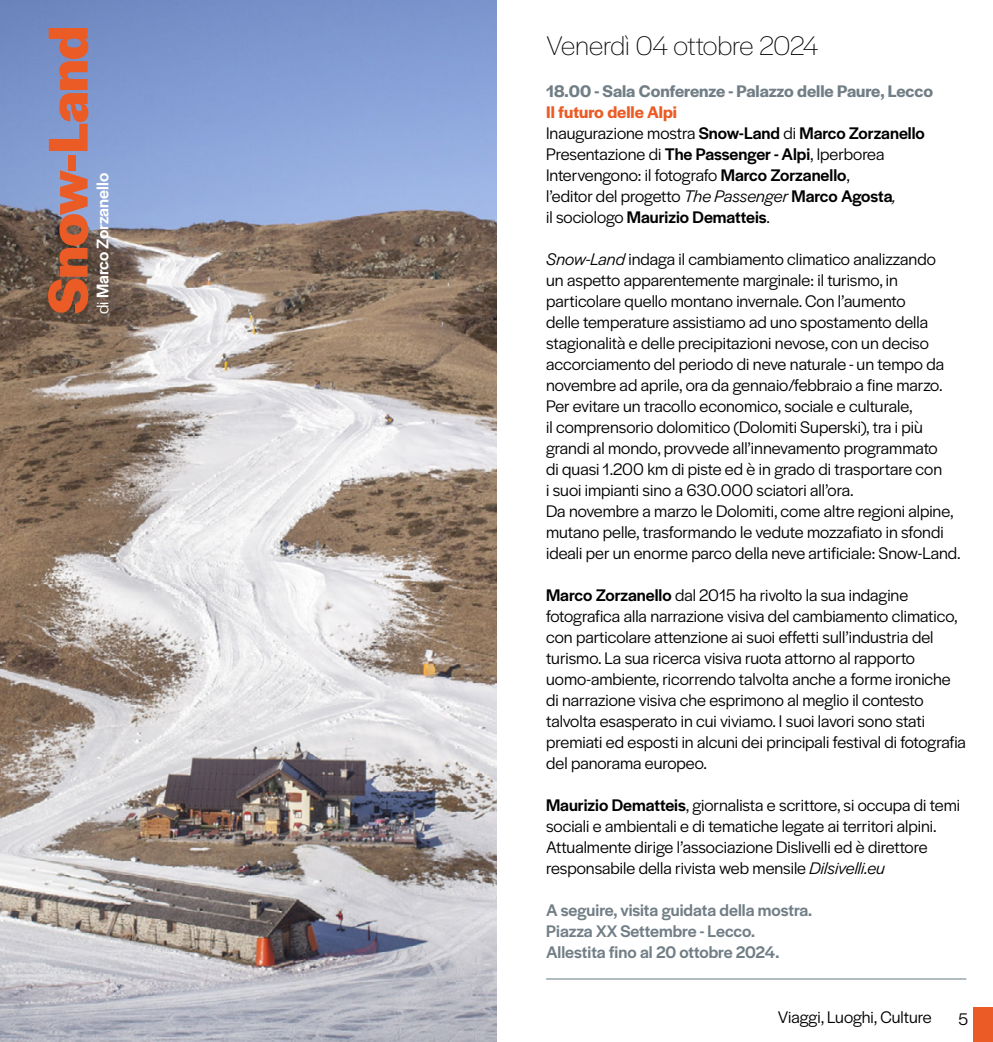
<style>
.page{position:relative;width:993px;height:1042px;background:#fff}
.page>*{position:absolute;margin:0;border:0;box-sizing:border-box;transform-origin:0 0}
.t1{font:700 58.27px "Halyard Display";letter-spacing:-.015em;color:#eb5b25}
.t2{font:200 28px "Halyard Display";letter-spacing:-.01em;color:#000}
.t3{font:17.5px/21px "Halyard Display";color:#000}
.t4{font:500 17.5px/21px "Halyard Display";color:#717e86}
.t5{font:600 17.5px "Halyard Display";color:#717e86}
.t6{font:500 17.5px "Halyard Display";color:#fff}
.s1{font-weight:400}
.s2{font-weight:600;color:#eb5b25}
.s3{font-weight:500}
.s4{font-style:italic}
</style>
<div class="page">
<div style="left:972px;top:1007px;width:20px;height:35px;background:#eb5b25"></div>
<hr style="left:546px;top:978px;width:420px;height:1px;background:#647a84">
<img style="left:0;top:0;width:496px;height:1042px">
<h1 class="t1" style="left:26px;top:314px;width:290px;rotate:-90deg">Snow-Land</h1>
<p class="t6" style="left:90px;top:314px;width:143px;rotate:-90deg"><span class="s1">di</span> Marco Zorzanello</p>
<h2 class="t2" style="left:546px;top:26px;width:273px">Venerdì 04 ottobre 2024</h2>
<p class="t5" style="left:546px;top:79px;width:388px">18.00 - Sala Conferenze - Palazzo delle Paure, Lecco</p>
<p class="t3" style="left:546px;top:101px;width:380px"><span class="s2">Il futuro delle Alpi<br></span>Inaugurazione mostra <span class="s3">Snow-Land</span> di <span class="s3">Marco Zorzanello </span>Presentazione di <span class="s3">The Passenger - Alpi</span>, Iperborea Intervengono: il fotografo <span class="s3">Marco Zorzanello</span>,<br>l’editor del progetto <span class="s4">The Passenger</span> <span class="s3">Marco Agosta</span><span class="s4">,<br></span>il sociologo <span class="s3">Maurizio Dematteis</span>.</p>
<p class="t3" style="left:546px;top:248px;width:416px"><span class="s4">Snow-Land</span> indaga il cambiamento climatico analizzando<br>un aspetto apparentemente marginale: il turismo, in particolare quello montano invernale. Con l’aumento<br>delle temperature assistiamo ad uno spostamento della stagionalità e delle precipitazioni nevose, con un deciso accorciamento del periodo di neve naturale - un tempo da novembre ad aprile, ora da gennaio/febbraio a fine marzo.<br>Per evitare un tracollo economico, sociale e culturale,<br>il comprensorio dolomitico (Dolomiti Superski), tra i più grandi al mondo, provvede all’innevamento programmato<br>di quasi 1.200 km di piste ed è in grado di trasportare con<br>i suoi impianti sino a 630.000 sciatori all’ora.<br>Da novembre a marzo le Dolomiti, come altre regioni alpine, mutano pelle, trasformando le vedute mozzafiato in sfondi ideali per un enorme parco della neve artificiale: Snow-Land.</p>
<p class="t3" style="left:546px;top:584px;width:421px"><span class="s3">Marco Zorzanello</span> dal 2015 ha rivolto la sua indagine fotografica alla narrazione visiva del cambiamento climatico, con particolare attenzione ai suoi effetti sull’industria del turismo. La sua ricerca visiva ruota attorno al rapporto uomo-ambiente, ricorrendo talvolta anche a forme ironiche di narrazione visiva che esprimono al meglio il contesto talvolta esasperato in cui viviamo. I suoi lavori sono stati premiati ed esposti in alcuni dei principali festival di fotografia del panorama europeo.</p>
<p class="t3" style="left:546px;top:794px;width:415px"><span class="s3">Maurizio Dematteis</span>, giornalista e scrittore, si occupa di temi sociali e ambientali e di tematiche legate ai territori alpini.<br>Attualmente dirige l’associazione Dislivelli ed è direttore responsabile della rivista web mensile <span class="s4">Dilsivelli.eu</span></p>
<p class="t4" style="left:546px;top:899px;width:267px">A seguire, visita guidata della mostra.<br>Piazza XX Settembre - Lecco.<br>Allestita fino al 20 ottobre 2024.</p>
<p class="t3" style="left:777px;top:1006px;width:155px">Viaggi, Luoghi, Culture</p>
<p class="t3" style="left:958px;top:1008px;width:11px">5</p>
</div>
